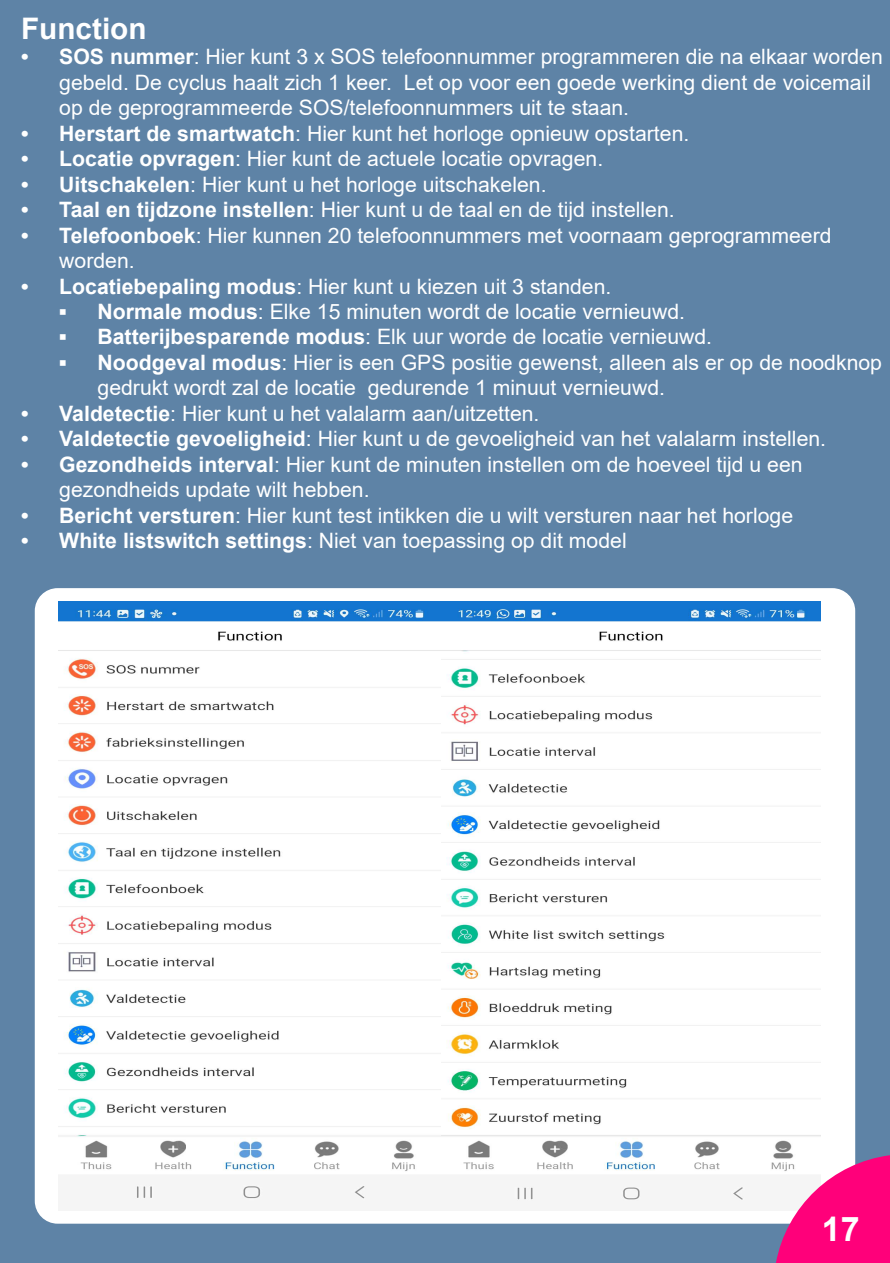
<style>
.page{position:relative;width:890px;height:1263px;background:#fff}
.page>*{position:absolute;margin:0;border:0;box-sizing:border-box;transform-origin:0 0}
.t1{font:700 33.9px "Arial";color:#fff}
.t2{font:700 29.7px "Arial";color:#fff}
.t3{font:21.15px/25.5px "Arial";color:#fff}
.t4{font:700 21.15px "Arial";color:#fff}
.s1{font-weight:700}
</style>
<div class="page">
<div style="left:0;top:0;width:889px;height:1263px;background:#5e83a6"></div>
<div style="left:35px;top:588px;width:819px;height:636px;background:#fff;border-radius:23px"></div>
<img style="left:58px;top:601px;width:762px;height:600px">
<svg style="left:775px;top:1155px;width:114px;height:108px"></svg>
<h2 class="t2" style="left:21px;top:17px;width:127px">Function</h2>
<p class="t4" style="left:21px;top:49px;width:9px">ï</p>
<p class="t3" style="left:59px;top:46px;width:824px"><span class="s1">SOS nummer</span>: Hier kunt 3 x SOS telefoonnummer programmeren die na elkaar worden gebeld. De cyclus haalt zich 1 keer. Let op voor een goede werking dient de voicemail op de geprogrammeerde SOS/telefoonnummers uit te staan.</p>
<p class="t4" style="left:21px;top:125px;width:9px">ï</p>
<p class="t3" style="left:59px;top:123px;width:631px"><span class="s1">Herstart de smartwatch</span>: Hier kunt het horloge opnieuw opstarten.</p>
<p class="t4" style="left:21px;top:151px;width:9px">ï</p>
<p class="t3" style="left:59px;top:148px;width:545px"><span class="s1">Locatie opvragen</span>: Hier kunt de actuele locatie opvragen.</p>
<p class="t4" style="left:21px;top:176px;width:9px">ï</p>
<p class="t3" style="left:59px;top:174px;width:488px"><span class="s1">Uitschakelen</span>: Hier kunt u het horloge uitschakelen.</p>
<p class="t4" style="left:21px;top:202px;width:9px">ï</p>
<p class="t3" style="left:59px;top:199px;width:616px"><span class="s1">Taal en tijdzone instellen</span>: Hier kunt u de taal en de tijd instellen.</p>
<p class="t4" style="left:21px;top:227px;width:9px">ï</p>
<p class="t3" style="left:59px;top:224px;width:773px"><span class="s1">Telefoonboek</span>: Hier kunnen 20 telefoonnummers met voornaam geprogrammeerd worden.</p>
<p class="t4" style="left:21px;top:278px;width:9px">ï</p>
<p class="t3" style="left:59px;top:275px;width:553px"><span class="s1">Locatiebepaling modus</span>: Hier kunt u kiezen uit 3 standen.</p>
<p class="t3" style="left:59px;top:301px;width:627px"><span class="s1">▪ Normale modus</span>: Elke 15 minuten wordt de locatie vernieuwd.</p>
<p class="t3" style="left:59px;top:326px;width:654px"><span class="s1">▪ Batterijbesparende modus</span>: Elk uur worde de locatie vernieuwd.</p>
<p class="t3" style="left:97px;top:352px;width:785px;text-indent:-38px"><span class="s1">▪ Noodgeval modus</span>: Hier is een GPS positie gewenst, alleen als er op de noodknop gedrukt wordt zal de locatie gedurende 1 minuut vernieuwd.</p>
<p class="t4" style="left:21px;top:405px;width:9px">ï</p>
<p class="t3" style="left:59px;top:403px;width:481px"><span class="s1">Valdetectie</span>: Hier kunt u het valalarm aan/uitzetten.</p>
<p class="t4" style="left:21px;top:431px;width:9px">ï</p>
<p class="t3" style="left:59px;top:428px;width:768px"><span class="s1">Valdetectie gevoeligheid</span>: Hier kunt u de gevoeligheid van het valalarm instellen.</p>
<p class="t4" style="left:21px;top:456px;width:9px">ï</p>
<p class="t3" style="left:59px;top:453px;width:744px"><span class="s1">Gezondheids interval</span>: Hier kunt de minuten instellen om de hoeveel tijd u een gezondheids update wilt hebben.</p>
<p class="t4" style="left:21px;top:507px;width:9px">ï</p>
<p class="t3" style="left:59px;top:504px;width:735px"><span class="s1">Bericht versturen</span>: Hier kunt test intikken die u wilt versturen naar het horloge</p>
<p class="t4" style="left:21px;top:533px;width:9px">ï</p>
<p class="t3" style="left:59px;top:530px;width:568px"><span class="s1">White listswitch settings</span>: Niet van toepassing op dit model</p>
<h1 class="t1" style="left:821px;top:1216px;width:39px">17</h1>
</div>
